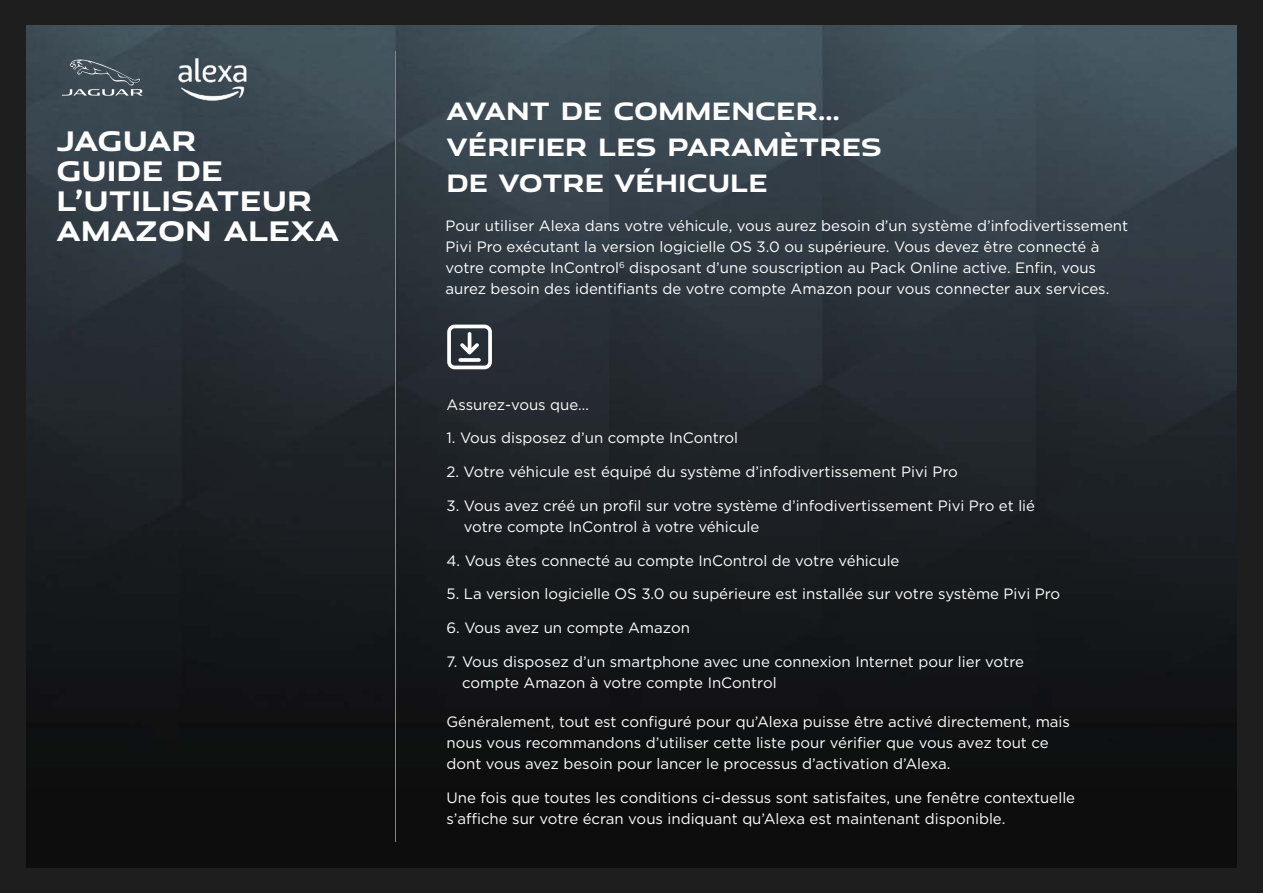
<style>
.page{position:relative;width:1263px;height:893px;background:#1e1e1e}
.page>*{position:absolute;margin:0;border:0;box-sizing:border-box;transform-origin:0 0}
.t1{font:700 27px/30px "Jaguar Modern";color:#fff}
.t2{font:700 24px/36px "Jaguar Modern";color:#fff}
.t3{font:15px/21px "Gotham";color:#fff}
</style>
<div class="page">
<img style="left:26px;top:26px;width:1210px;height:841px">
<img style="left:168px;top:52px;width:89px;height:66px">
<svg style="left:62px;top:60px;width:81px;height:36px;background:#535f67"></svg>
<hr style="left:395px;top:51px;width:1px;height:791px;background:#878787">
<svg style="left:447px;top:325px;width:45px;height:44px;background:#7b7f84"></svg>
<h1 class="t1" style="left:56px;top:124px;width:284px">JAGUAR<br>GUIDE DE<br>L’UTILISATEUR<br>AMAZON ALEXA</h1>
<h2 class="t2" style="left:446px;top:92px;width:437px">AVANT DE COMMENCER…<br>VÉRIFIER LES PARAMÈTRES<br>DE VOTRE VÉHICU LE</h2>
<p class="t3" style="left:445px;top:215px;width:684px">Pour utiliser Alexa dans votre véhicule, vous aurez besoin d’un système d’infodivertissement Pivi Pro exécutant la version logicielle OS 3.0 ou supérieure. Vous devez être connecté à votre compte InControl<sup>6</sup> disposant d’une souscription au Pack Online active. Enfin, vous aurez besoin des identifiants de votre compte Amazon pour vous connecter aux services.</p>
<p class="t3" style="left:446px;top:393px;width:144px">Assurez-vous que…</p>
<p class="t3" style="left:446px;top:427px;width:293px">1. Vous disposez d’un compte InControl</p>
<p class="t3" style="left:446px;top:461px;width:513px">2. Votre véhicule est équipé du système d’infodivertissement Pivi Pro</p>
<p class="t3" style="left:464px;top:495px;width:573px;text-indent:-17px">3. Vous avez créé un profil sur votre système d’infodivertissement Pivi Pro et lié votre compte InControl à votre véhicule</p>
<p class="t3" style="left:446px;top:549px;width:454px">4. Vous êtes connecté au compte InControl de votre véhicule</p>
<p class="t3" style="left:446px;top:583px;width:615px">5. La version logicielle OS 3.0 ou supérieure est installée sur votre système Pivi Pro</p>
<p class="t3" style="left:446px;top:617px;width:245px">6. Vous avez un compte Amazon</p>
<p class="t3" style="left:462px;top:651px;width:563px;text-indent:-16px">7. Vous disposez d’un smartphone avec une connexion Internet pour lier votre compte Amazon à votre compte InControl</p>
<p class="t3" style="left:446px;top:711px;width:625px">Généralement, tout est configuré pour qu’Alexa puisse être activé directement, mais nous vous recommandons d’utiliser cette liste pour vérifier que vous avez tout ce dont vous avez besoin pour lancer le processus d’activation d’Alexa.</p>
<p class="t3" style="left:446px;top:787px;width:630px">Une fois que toutes les conditions ci-dessus sont satisfaites, une fenêtre contextuelle s’affiche sur votre écran vous indiquant qu’Alexa est maintenant disponible.</p>
</div>
